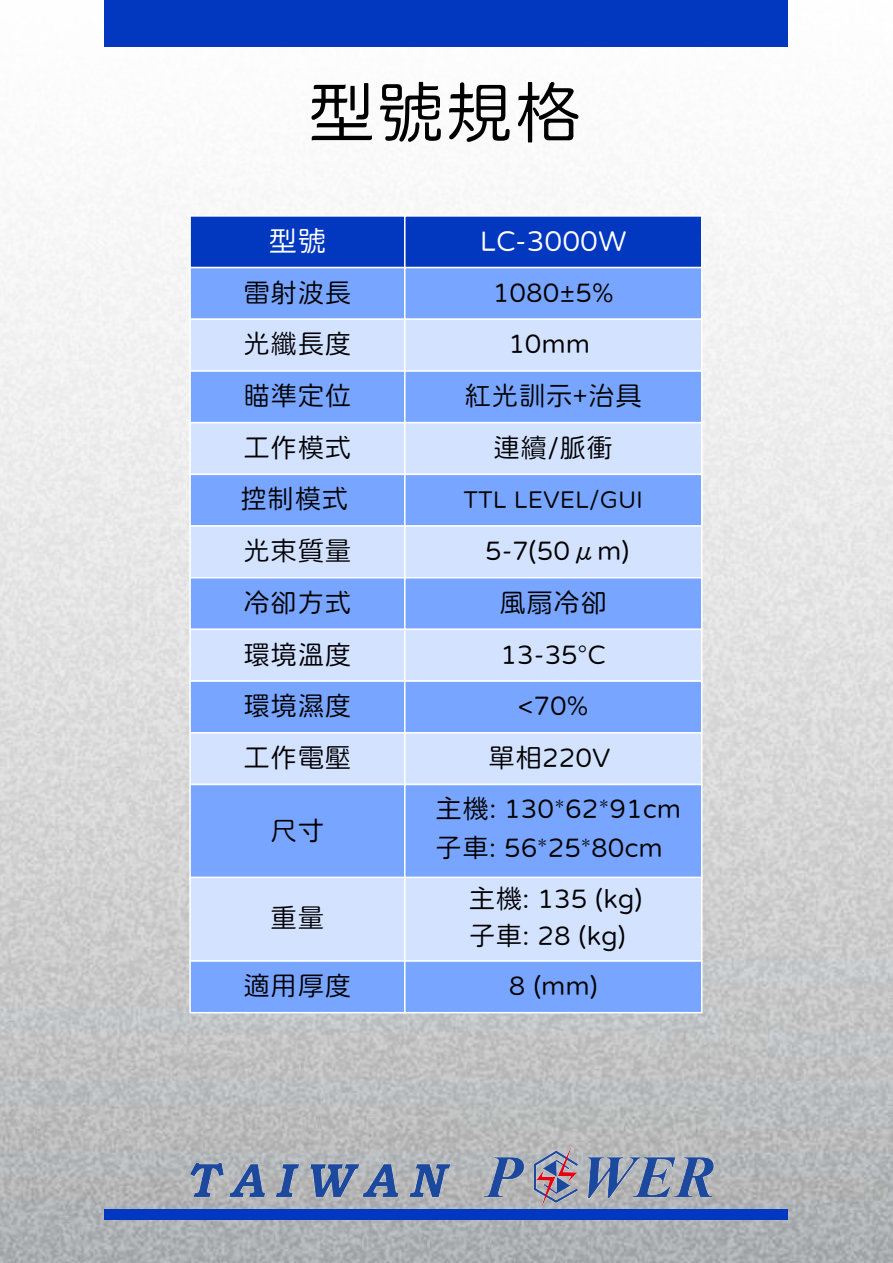
<style>
.page{position:relative;width:893px;height:1263px;background:#fff}
.page>*{position:absolute;margin:0;border:0;box-sizing:border-box;transform-origin:0 0}
.t1{font:300 68.85px "Yu Pearl";color:#000}
.t2{font:300 29.1px "Yu Pearl";color:#fff}
.t3{font:300 27.15px/51.8px "Yu Pearl";color:#000}
.t4{font:300 24.6px "Yu Pearl";color:#000}
</style>
<div class="page">
<img style="left:0;top:0;width:893px;height:1263px">
<img style="left:156px;top:947px;width:581px;height:316px">
<div style="left:105px;top:0;width:683px;height:46px;background:#0238bf"></div>
<div style="left:105px;top:1209px;width:683px;height:11px;background:#0238bf"></div>
<div style="left:189px;top:215px;width:217px;height:53px;background:#0238bf;border:2px solid #fff"></div>
<div style="left:404px;top:215px;width:298px;height:53px;background:#0238bf;border:2px solid #fff"></div>
<div style="left:189px;top:267px;width:217px;height:53px;background:#78a5ff;border:2px solid #fff"></div>
<div style="left:404px;top:267px;width:298px;height:53px;background:#78a5ff;border:2px solid #fff"></div>
<div style="left:189px;top:319px;width:217px;height:53px;background:#d2e2ff;border:2px solid #fff"></div>
<div style="left:404px;top:319px;width:298px;height:53px;background:#d2e2ff;border:2px solid #fff"></div>
<div style="left:189px;top:370px;width:217px;height:53px;background:#78a5ff;border:2px solid #fff"></div>
<div style="left:404px;top:370px;width:298px;height:53px;background:#78a5ff;border:2px solid #fff"></div>
<div style="left:189px;top:422px;width:217px;height:53px;background:#d2e2ff;border:2px solid #fff"></div>
<div style="left:404px;top:422px;width:298px;height:53px;background:#d2e2ff;border:2px solid #fff"></div>
<div style="left:189px;top:474px;width:217px;height:53px;background:#78a5ff;border:2px solid #fff"></div>
<div style="left:404px;top:474px;width:298px;height:53px;background:#78a5ff;border:2px solid #fff"></div>
<div style="left:189px;top:525px;width:217px;height:53px;background:#d2e2ff;border:2px solid #fff"></div>
<div style="left:404px;top:525px;width:298px;height:53px;background:#d2e2ff;border:2px solid #fff"></div>
<div style="left:189px;top:577px;width:217px;height:53px;background:#78a5ff;border:2px solid #fff"></div>
<div style="left:404px;top:577px;width:298px;height:53px;background:#78a5ff;border:2px solid #fff"></div>
<div style="left:189px;top:629px;width:217px;height:53px;background:#d2e2ff;border:2px solid #fff"></div>
<div style="left:404px;top:629px;width:298px;height:53px;background:#d2e2ff;border:2px solid #fff"></div>
<div style="left:189px;top:680px;width:217px;height:53px;background:#78a5ff;border:2px solid #fff"></div>
<div style="left:404px;top:680px;width:298px;height:53px;background:#78a5ff;border:2px solid #fff"></div>
<div style="left:189px;top:732px;width:217px;height:53px;background:#d2e2ff;border:2px solid #fff"></div>
<div style="left:404px;top:732px;width:298px;height:53px;background:#d2e2ff;border:2px solid #fff"></div>
<div style="left:189px;top:784px;width:217px;height:96px;background:#78a5ff;border:2px solid #fff"></div>
<div style="left:404px;top:784px;width:298px;height:96px;background:#78a5ff;border:2px solid #fff"></div>
<div style="left:189px;top:877px;width:217px;height:85px;background:#d2e2ff;border:2px solid #fff"></div>
<div style="left:404px;top:877px;width:298px;height:85px;background:#d2e2ff;border:2px solid #fff"></div>
<div style="left:189px;top:960px;width:217px;height:53px;background:#78a5ff;border:2px solid #fff"></div>
<div style="left:404px;top:960px;width:298px;height:53px;background:#78a5ff;border:2px solid #fff"></div>
<h1 class="t1" style="left:307px;top:68px;width:277px">型號規格</h1>
<p class="t2" style="left:268px;top:222px;width:60px">型號</p>
<p class="t2" style="left:480px;top:222px;width:148px">LC-3000W</p>
<p class="t3" style="left:243px;top:266px;width:110px">雷射波長</p>
<p class="t3" style="left:493px;top:266px;width:122px">1080±5%</p>
<p class="t3" style="left:243px;top:318px;width:110px">光纖長度瞄準定位</p>
<p class="t3" style="left:508px;top:318px;width:83px">10mm</p>
<p class="t3" style="left:464px;top:369px;width:179px">紅光訓示+治具</p>
<p class="t3" style="left:243px;top:421px;width:110px">工作模式</p>
<p class="t3" style="left:493px;top:421px;width:122px">連續/脈衝</p>
<p class="t3" style="left:240px;top:473px;width:110px">控制模式</p>
<p class="t4" style="left:463px;top:483px;width:181px">TTL LEVEL/GUI</p>
<p class="t3" style="left:243px;top:524px;width:110px">光束質量</p>
<p class="t3" style="left:243px;top:576px;width:110px">冷卻方式</p>
<p class="t3" style="left:485px;top:524px;width:146px">5-7(50μm)</p>
<p class="t3" style="left:499px;top:576px;width:110px">風扇冷卻</p>
<p class="t3" style="left:243px;top:628px;width:110px">環境溫度</p>
<p class="t3" style="left:501px;top:628px;width:107px">13-35°C</p>
<p class="t3" style="left:243px;top:679px;width:110px">環境濕度工作電壓</p>
<p class="t3" style="left:488px;top:679px;width:124px;text-align:center">&lt;70%<br>單相220V</p>
<p class="t3" style="left:270px;top:804px;width:56px">尺寸</p>
<p class="t3" style="left:270px;top:892px;width:56px">重量</p>
<p class="t3" style="left:435px;top:789px;width:248px;line-height:38.4px">主機: 130*62*91cm子車: 56*25*80cm</p>
<p class="t3" style="left:468px;top:879px;width:175px;line-height:37.3px">主機: 135 (kg)子車: 28 (kg)</p>
<p class="t3" style="left:243px;top:959px;width:110px">適用厚度</p>
<p class="t3" style="left:509px;top:959px;width:90px">8 (mm)</p>
</div>
